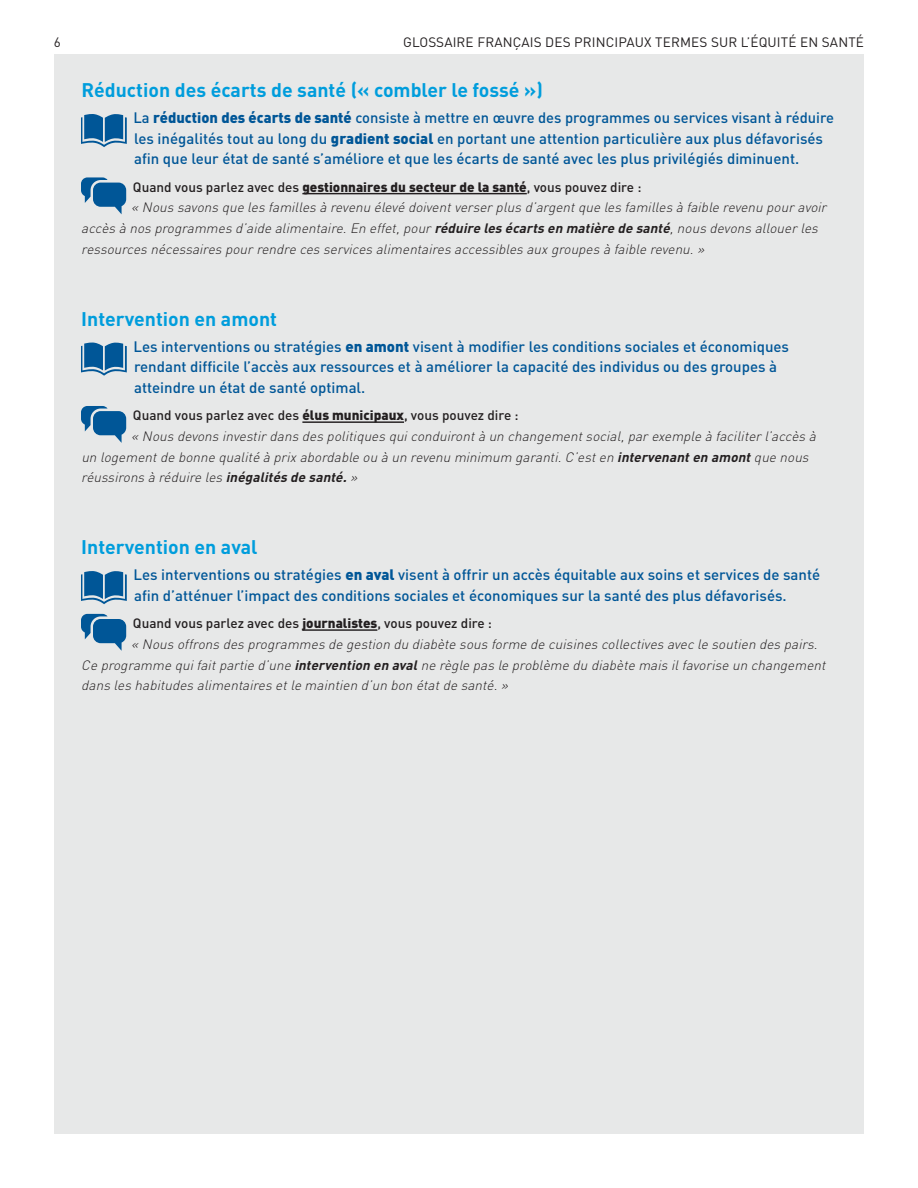
<style>
.page{position:relative;width:918px;height:1188px;background:#fff}
.page>*{position:absolute;margin:0;border:0;box-sizing:border-box;transform-origin:0 0}
.t1{font:700 19.5px "DIN";color:#009ddc}
.t2{font:500 15px/20.7px "DIN";color:#005697}
.t3{font:italic 300 13.5px "DIN";color:#231f20}
.t4{font:500 13.5px "DIN";color:#231f20}
.t5{font:13.5px "DIN";letter-spacing:.01em;color:#231f20}
.s1{font-weight:900}
.s2{font-weight:700}
</style>
<div class="page">
<div style="left:54px;top:54px;width:810px;height:1080px;background:#e7e8e8"></div>
<hr style="left:302px;top:193px;width:225px;height:1px;background:#231f20">
<hr style="left:302px;top:421px;width:102px;height:2px;background:#231f20">
<hr style="left:302px;top:629px;width:75px;height:2px;background:#231f20">
<svg style="left:81px;top:114px;width:46px;height:33px"></svg>
<svg style="left:81px;top:177px;width:45px;height:37px"></svg>
<svg style="left:81px;top:342px;width:46px;height:34px"></svg>
<svg style="left:81px;top:406px;width:45px;height:37px"></svg>
<svg style="left:81px;top:571px;width:46px;height:33px"></svg>
<svg style="left:81px;top:614px;width:45px;height:37px"></svg>
<p class="t5" style="left:54px;top:33px;width:9px">6</p>
<p class="t5" style="left:403px;top:33px;width:462px">GLOSSAIRE FRANÇAIS DES PRINCIPAUX TERMES SUR L’ÉQUITÉ EN SANTÉ</p>
<h1 class="t1" style="left:81px;top:77px;width:463px">Réduction des écarts de santé (« combler le fossé »)</h1>
<p class="t2" style="left:134px;top:107px;width:702px">La <span class="s1">réduction des écarts de santé</span> consiste à mettre en œuvre des programmes ou services visant à réduire les inégalités tout au long du <span class="s1">gradient social</span> en portant une attention particulière aux plus défavorisés afin que leur état de santé s’améliore et que les écarts de santé avec les plus privilégiés diminuent.</p>
<p class="t4" style="left:133px;top:178px;width:510px">Quand vous parlez avec des <span class="s1">gestionnaires du secteur de la santé</span>, vous pouvez dire :</p>
<p class="t3" style="left:131px;top:199px;width:700px">« Nous savons que les familles à revenu élevé doiventverserplus d’argentque les familles à faible revenu pouravoir</p>
<p class="t3" style="left:81px;top:220px;width:742px">accès à nos programmes d’aide alimentaire.En effet,pour<span class="s2">réduire les écarts en matière de santé</span>,nous devons allouerles</p>
<p class="t3" style="left:81px;top:241px;width:628px">ressources nécessaires pourrendre ces services alimentaires accessibles auxgroupes à faible revenu.»</p>
<h1 class="t1" style="left:81px;top:306px;width:197px">Intervention en amont</h1>
<p class="t2" style="left:134px;top:335px;width:657px">Les interventions ou stratégies <span class="s1">en amont</span> visent à modifier les conditions sociales et économiques rendant difficile l’accès aux ressources et à améliorer la capacité des individus ou des groupes à atteindre un état de santé optimal.</p>
<p class="t4" style="left:133px;top:407px;width:387px">Quand vous parlez avec des <span class="s1">élus municipaux</span>, vous pouvez dire :</p>
<p class="t3" style="left:131px;top:428px;width:690px">« Nous devons investirdans des politiques quiconduirontà un changementsocial,parexemple à faciliterl’accès à</p>
<p class="t3" style="left:81px;top:448px;width:732px">un logementde bonne qualité à prixabordable ou à un revenu minimum garanti.C’esten <span class="s2">intervenant en amont</span>que nous</p>
<p class="t3" style="left:81px;top:469px;width:281px">réussirons à réduire les <span class="s2">inégalités de santé.</span>»</p>
<h1 class="t1" style="left:81px;top:534px;width:178px">Intervention en aval</h1>
<p class="t2" style="left:134px;top:564px;width:688px">Les interventions ou stratégies <span class="s1">en aval</span> visent à offrir un accès équitable aux soins et services de santé afin d’atténuer l’impact des conditions sociales et économiques sur la santé des plus défavorisés.</p>
<p class="t4" style="left:133px;top:615px;width:361px">Quand vous parlez avec des <span class="s1">journalistes</span>, vous pouvez dire :</p>
<p class="t3" style="left:131px;top:636px;width:691px">« Nous offrons des programmes de gestion du diabète sous forme de cuisines collectives avec le soutien des pairs.</p>
<p class="t3" style="left:81px;top:656px;width:749px">Ce programme quifaitpartie d’une <span class="s2">intervention en aval</span>ne règle pas le problème du diabète mais ilfavorise un changement</p>
<p class="t3" style="left:81px;top:677px;width:432px">dans les habitudes alimentaires etle maintien d’un bon étatde santé.»</p>
</div>
